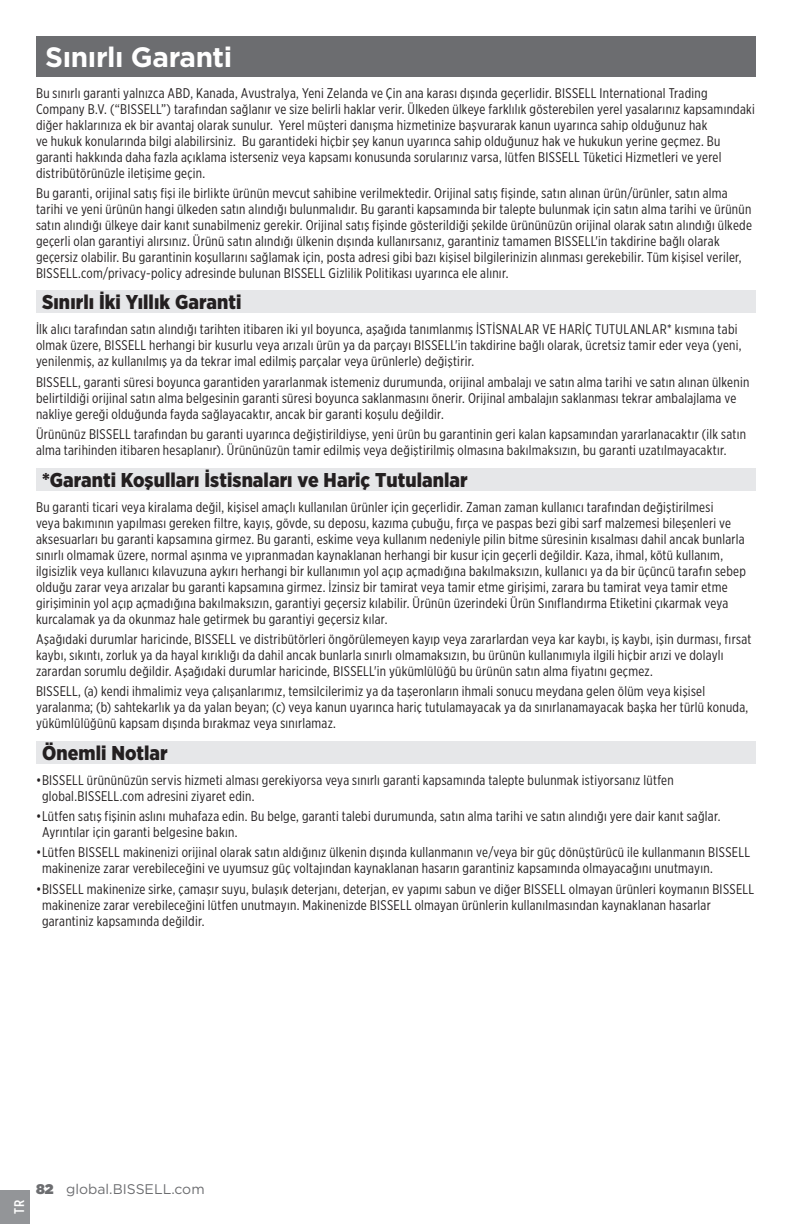
<style>
.page{position:relative;width:792px;height:1224px;background:#fff}
.page>*{position:absolute;margin:0;border:0;box-sizing:border-box;transform-origin:0 0}
.Headine_Boxed{font:700 28px "Gotham";letter-spacing:-.015em;color:#fff}
.t1{font:900 20px "Gotham Narrow";letter-spacing:.005em;color:#231f20}
.Warranty_Body{font:14px/16px "Gotham X Narrow";letter-spacing:.02em;color:#231f20}
.t2{font:14px "Gotham";color:#6c6d70}
.t3{font:500 14px "Gotham X Narrow";color:#fff}
.s1{font-weight:900}
</style>
<div class="page">
<div style="left:36px;top:36px;width:720px;height:40px;background:#6c6d70"></div>
<div style="left:36px;top:291px;width:720px;height:22px;background:#e6e7e9"></div>
<div style="left:36px;top:468px;width:720px;height:23px;background:#e6e7e9"></div>
<div style="left:36px;top:741px;width:720px;height:23px;background:#e6e7e9"></div>
<div style="left:0;top:1190px;width:30px;height:34px;background:#939598"></div>
<p class="Headine_Boxed" style="left:45px;top:39px;width:189px">Sınırlı Garanti</p>
<p class="Warranty_Body" style="left:36px;top:84px;width:720px">Bu sınırlı garanti yalnızca ABD, Kanada, Avustralya, Yeni Zelanda ve Çin ana karası dışında geçerlidir. BISSELL International Trading Company B.V. (“BISSELL”) tarafından sağlanır ve size belirli haklar verir. Ülkeden ülkeye farklılık gösterebilen yerel yasalarınız kapsamındaki diğer haklarınıza ek bir avantaj olarak sunulur. Yerel müşteri danışma hizmetinize başvurarak kanun uyarınca sahip olduğunuz hak<br>ve hukuk konularında bilgi alabilirsiniz. Bu garantideki hiçbir şey kanun uyarınca sahip olduğunuz hak ve hukukun yerine geçmez. Bu garanti hakkında daha fazla açıklama isterseniz veya kapsamı konusunda sorularınız varsa, lütfen BISSELL Tüketici Hizmetleri ve yerel distribütörünüzle iletişime geçin.</p>
<p class="Warranty_Body" style="left:36px;top:185px;width:717px">Bu garanti, orijinal satış fişi ile birlikte ürünün mevcut sahibine verilmektedir. Orijinal satış fişinde, satın alınan ürün/ürünler, satın alma tarihi ve yeni ürünün hangi ülkeden satın alındığı bulunmalıdır. Bu garanti kapsamında bir talepte bulunmak için satın alma tarihi ve ürünün satın alındığı ülkeye dair kanıt sunabilmeniz gerekir. Orijinal satış fişinde gösterildiği şekilde ürününüzün orijinal olarak satın alındığı ülkede geçerli olan garantiyi alırsınız. Ürünü satın alındığı ülkenin dışında kullanırsanız, garantiniz tamamen BISSELL'in takdirine bağlı olarak geçersiz olabilir. Bu garantinin koşullarını sağlamak için, posta adresi gibi bazı kişisel bilgilerinizin alınması gerekebilir. Tüm kişisel veriler, BISSELL.com/privacy-policy adresinde bulunan BISSELL Gizlilik Politikası uyarınca ele alınır.</p>
<h1 class="t1" style="left:42px;top:289px;width:201px">Sınırlı İki Yıllık Garanti</h1>
<p class="Warranty_Body" style="left:36px;top:321px;width:707px">İlk alıcı tarafından satın alındığı tarihten itibaren iki yıl boyunca, aşağıda tanımlanmış İSTİSNALAR VE HARİÇ TUTULANLAR* kısmına tabi olmak üzere, BISSELL herhangi bir kusurlu veya arızalı ürün ya da parçayı BISSELL'in takdirine bağlı olarak, ücretsiz tamir eder veya (yeni, yenilenmiş, az kullanılmış ya da tekrar imal edilmiş parçalar veya ürünlerle) değiştirir.</p>
<p class="Warranty_Body" style="left:36px;top:374px;width:715px">BISSELL, garanti süresi boyunca garantiden yararlanmak istemeniz durumunda, orijinal ambalajı ve satın alma tarihi ve satın alınan ülkenin belirtildiği orijinal satın alma belgesinin garanti süresi boyunca saklanmasını önerir. Orijinal ambalajın saklanması tekrar ambalajlama ve nakliye gereği olduğunda fayda sağlayacaktır, ancak bir garanti koşulu değildir.</p>
<p class="Warranty_Body" style="left:36px;top:426px;width:712px">Ürününüz BISSELL tarafından bu garanti uyarınca değiştirildiyse, yeni ürün bu garantinin geri kalan kapsamından yararlanacaktır (ilk satın alma tarihinden itibaren hesaplanır). Ürününüzün tamir edilmiş veya değiştirilmiş olmasına bakılmaksızın, bu garanti uzatılmayacaktır.</p>
<h1 class="t1" style="left:42px;top:466px;width:427px">*Garanti Koşulları İstisnaları ve Hariç Tutulanlar</h1>
<p class="Warranty_Body" style="left:36px;top:498px;width:711px">Bu garanti ticari veya kiralama değil, kişisel amaçlı kullanılan ürünler için geçerlidir. Zaman zaman kullanıcı tarafından değiştirilmesi<br>veya bakımının yapılması gereken filtre, kayış, gövde, su deposu, kazıma çubuğu, fırça ve paspas bezi gibi sarf malzemesi bileşenleri ve aksesuarları bu garanti kapsamına girmez. Bu garanti, eskime veya kullanım nedeniyle pilin bitme süresinin kısalması dahil ancak bunlarla sınırlı olmamak üzere, normal aşınma ve yıpranmadan kaynaklanan herhangi bir kusur için geçerli değildir. Kaza, ihmal, kötü kullanım, ilgisizlik veya kullanıcı kılavuzuna aykırı herhangi bir kullanımın yol açıp açmadığına bakılmaksızın, kullanıcı ya da bir üçüncü tarafın sebep olduğu zarar veya arızalar bu garanti kapsamına girmez. İzinsiz bir tamirat veya tamir etme girişimi, zarara bu tamirat veya tamir etme girişiminin yol açıp açmadığına bakılmaksızın, garantiyi geçersiz kılabilir. Ürünün üzerindeki Ürün Sınıflandırma Etiketini çıkarmak veya kurcalamak ya da okunmaz hale getirmek bu garantiyi geçersiz kılar.</p>
<p class="Warranty_Body" style="left:36px;top:631px;width:717px">Aşağıdaki durumlar haricinde, BISSELL ve distribütörleri öngörülemeyen kayıp veya zararlardan veya kar kaybı, iş kaybı, işin durması, fırsat kaybı, sıkıntı, zorluk ya da hayal kırıklığı da dahil ancak bunlarla sınırlı olmamaksızın, bu ürünün kullanımıyla ilgili hiçbir arızi ve dolaylı zarardan sorumlu değildir. Aşağıdaki durumlar haricinde, BISSELL'in yükümlülüğü bu ürünün satın alma fiyatını geçmez.</p>
<p class="Warranty_Body" style="left:36px;top:683px;width:714px">BISSELL, (a) kendi ihmalimiz veya çalışanlarımız, temsilcilerimiz ya da taşeronların ihmali sonucu meydana gelen ölüm veya kişisel yaralanma; (b) sahtekarlık ya da yalan beyan; (c) veya kanun uyarınca hariç tutulamayacak ya da sınırlanamayacak başka her türlü konuda, yükümlülüğünü kapsam dışında bırakmaz veya sınırlamaz.</p>
<h1 class="t1" style="left:42px;top:740px;width:127px">Önemli Notlar</h1>
<p class="Warranty_Body" style="left:42px;top:772px;width:633px;text-indent:-6px">•BISSELL ürününüzün servis hizmeti alması gerekiyorsa veya sınırlı garanti kapsamında talepte bulunmak istiyorsanız lütfen global.BISSELL.com adresini ziyaret edin.</p>
<p class="Warranty_Body" style="left:42px;top:808px;width:680px;text-indent:-6px">•Lütfen satış fişinin aslını muhafaza edin. Bu belge, garanti talebi durumunda, satın alma tarihi ve satın alındığı yere dair kanıt sağlar.<br>Ayrıntılar için garanti belgesine bakın.</p>
<p class="Warranty_Body" style="left:42px;top:844px;width:710px;text-indent:-6px">•Lütfen BISSELL makinenizi orijinal olarak satın aldığınız ülkenin dışında kullanmanın ve/veya bir güç dönüştürücü ile kullanmanın BISSELL makinenize zarar verebileceğini ve uyumsuz güç voltajından kaynaklanan hasarın garantiniz kapsamında olmayacağını unutmayın.</p>
<p class="Warranty_Body" style="left:42px;top:881px;width:714px;text-indent:-6px">•BISSELL makinenize sirke, çamaşır suyu, bulaşık deterjanı, deterjan, ev yapımı sabun ve diğer BISSELL olmayan ürünleri koymanın BISSELL makinenize zarar verebileceğini lütfen unutmayın. Makinenizde BISSELL olmayan ürünlerin kullanılmasından kaynaklanan hasarlar garantiniz kapsamında değildir.</p>
<p class="t3" style="left:11px;top:1214px;width:15px;rotate:-90deg">TR</p>
<p class="t2" style="left:36px;top:1180px;width:170px"><span class="s1">82</span> global.BISSELL.com</p>
</div>
